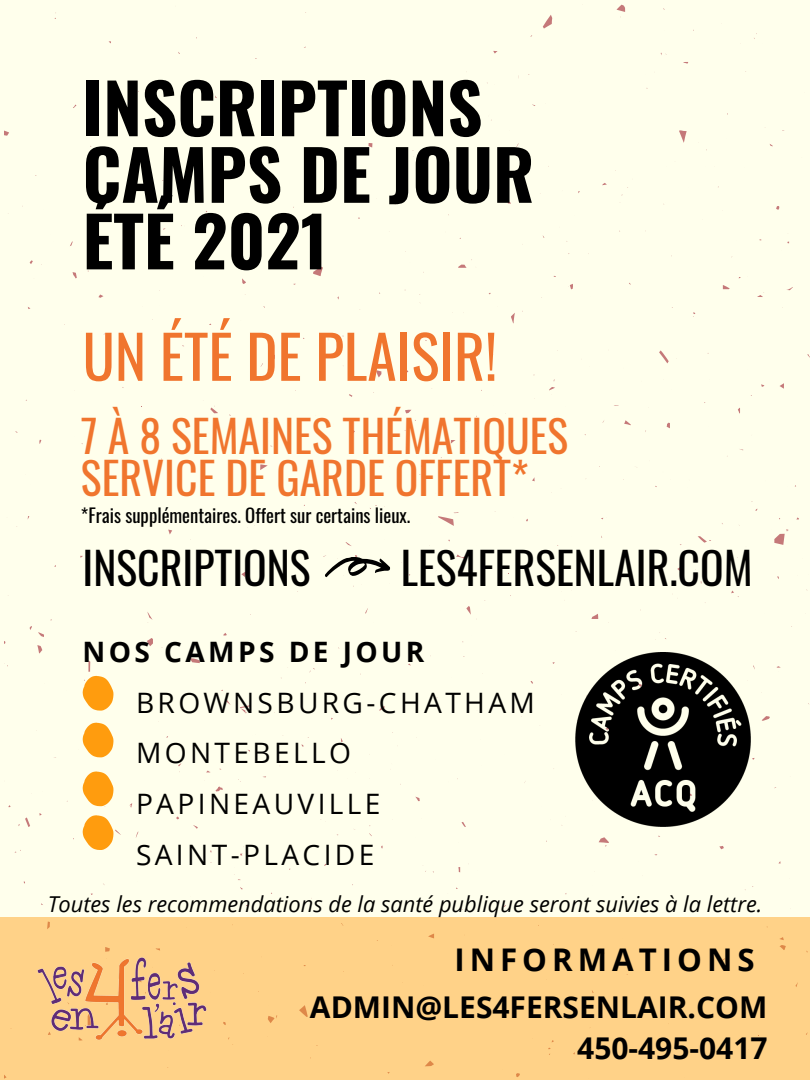
<style>
.page{position:relative;width:810px;height:1080px;background:#ffffec}
.page>*{position:absolute;margin:0;border:0;box-sizing:border-box;transform-origin:0 0}
.t1{font:700 68.75px "Oswald";color:#000}
.t2{font:59.38px "Oswald";color:#f0752e}
.t3{font:43.75px "Oswald";color:#f0752e}
.t4{font:43.75px "Oswald";color:#000}
.t5{font:700 31.25px "Open Sans";letter-spacing:.16em;color:#000}
.t6{font:700 30px "Open Sans";color:#000}
.t7{font:28.12px "Open Sans";letter-spacing:.12em;color:#000}
.t8{font:700 28.12px "Open Sans";letter-spacing:.12em;color:#000}
.t9{font:italic 21.88px "Open Sans";color:#000}
.t10{font:18.75px "Oswald";color:#000}
</style>
<div class="page">
<svg style="left:129px;top:216px;width:5px;height:9px"></svg>
<svg style="left:147px;top:638px;width:6px;height:8px"></svg>
<svg style="left:4px;top:130px;width:5px;height:6px"></svg>
<svg style="left:456px;top:555px;width:10px;height:4px"></svg>
<svg style="left:168px;top:530px;width:4px;height:5px"></svg>
<svg style="left:624px;top:420px;width:7px;height:5px"></svg>
<svg style="left:73px;top:272px;width:4px;height:6px"></svg>
<svg style="left:37px;top:645px;width:5px;height:9px"></svg>
<svg style="left:543px;top:15px;width:9px;height:14px"></svg>
<svg style="left:272px;top:355px;width:3px;height:5px"></svg>
<svg style="left:762px;top:716px;width:8px;height:5px"></svg>
<svg style="left:679px;top:130px;width:8px;height:13px"></svg>
<svg style="left:511px;top:313px;width:4px;height:11px"></svg>
<svg style="left:145px;top:89px;width:6px;height:4px"></svg>
<svg style="left:240px;top:705px;width:10px;height:8px"></svg>
<svg style="left:215px;top:786px;width:8px;height:5px"></svg>
<svg style="left:19px;top:817px;width:11px;height:10px"></svg>
<svg style="left:466px;top:606px;width:5px;height:9px"></svg>
<svg style="left:438px;top:512px;width:21px;height:14px"></svg>
<svg style="left:599px;top:837px;width:10px;height:10px"></svg>
<svg style="left:591px;top:614px;width:7px;height:5px"></svg>
<svg style="left:458px;top:264px;width:9px;height:4px"></svg>
<svg style="left:415px;top:797px;width:5px;height:4px"></svg>
<svg style="left:405px;top:410px;width:6px;height:3px"></svg>
<svg style="left:260px;top:464px;width:8px;height:6px"></svg>
<svg style="left:780px;top:383px;width:4px;height:6px"></svg>
<svg style="left:376px;top:370px;width:5px;height:7px"></svg>
<svg style="left:147px;top:612px;width:6px;height:11px"></svg>
<svg style="left:242px;top:278px;width:4px;height:6px"></svg>
<svg style="left:617px;top:5px;width:8px;height:13px"></svg>
<svg style="left:568px;top:284px;width:5px;height:5px"></svg>
<svg style="left:489px;top:349px;width:4px;height:8px"></svg>
<svg style="left:698px;top:536px;width:13px;height:7px"></svg>
<svg style="left:659px;top:350px;width:10px;height:13px"></svg>
<svg style="left:225px;top:699px;width:6px;height:6px"></svg>
<svg style="left:723px;top:277px;width:18px;height:12px"></svg>
<svg style="left:549px;top:379px;width:6px;height:12px"></svg>
<svg style="left:369px;top:143px;width:3px;height:5px"></svg>
<svg style="left:462px;top:822px;width:4px;height:5px"></svg>
<svg style="left:313px;top:266px;width:10px;height:10px"></svg>
<svg style="left:379px;top:706px;width:5px;height:5px"></svg>
<svg style="left:98px;top:294px;width:5px;height:4px"></svg>
<svg style="left:241px;top:571px;width:6px;height:6px"></svg>
<svg style="left:677px;top:566px;width:7px;height:5px"></svg>
<svg style="left:38px;top:632px;width:6px;height:5px"></svg>
<svg style="left:210px;top:405px;width:8px;height:8px"></svg>
<svg style="left:190px;top:658px;width:10px;height:5px"></svg>
<svg style="left:774px;top:529px;width:15px;height:16px"></svg>
<svg style="left:245px;top:102px;width:8px;height:4px"></svg>
<svg style="left:719px;top:846px;width:5px;height:3px"></svg>
<svg style="left:522px;top:164px;width:4px;height:9px"></svg>
<svg style="left:667px;top:423px;width:3px;height:5px"></svg>
<div style="left:0;top:917px;width:810px;height:163px;background:#ffd288"></div>
<img style="left:10px;top:947px;width:249px;height:98px">
<svg style="left:83px;top:660px;width:31px;height:51px"></svg>
<svg style="left:82px;top:723px;width:32px;height:34px"></svg>
<svg style="left:83px;top:772px;width:31px;height:35px"></svg>
<svg style="left:83px;top:815px;width:38px;height:35px"></svg>
<img style="left:576px;top:652px;width:175px;height:175px">
<svg style="left:323px;top:542px;width:67px;height:45px"></svg>
<p class="t1" style="left:83px;top:54px;width:401px">INSCRIPTIONS</p>
<p class="t1" style="left:83px;top:121px;width:453px">CAMPS DE JOUR</p>
<p class="t1" style="left:83px;top:187px;width:246px">ÉTÉ 2021</p>
<p class="t2" style="left:83px;top:310px;width:416px">UN ÉTÉ DE PLAISIR!</p>
<p class="t3" style="left:81px;top:402px;width:489px">7 À 8 SEMAINES THÉMATIQUES</p>
<p class="t3" style="left:81px;top:444px;width:449px">SERVICE DE GARDE OFFERT*</p>
<p class="t10" style="left:81px;top:500px;width:331px">*Frais supplémentaires. Offert sur certains lieux.</p>
<p class="t4" style="left:83px;top:534px;width:230px">INSCRIPTIONS</p>
<p class="t4" style="left:401px;top:534px;width:353px">LES4FERSENLAIR.COM</p>
<p class="t8" style="left:83px;top:632px;width:343px">NOS CAMPS DE JOUR</p>
<p class="t7" style="left:136px;top:683px;width:400px">BROWNSBURG-CHATHAM</p>
<p class="t7" style="left:136px;top:733px;width:217px">MONTEBELLO</p>
<p class="t7" style="left:136px;top:784px;width:246px">PAPINEAUVILLE</p>
<p class="t7" style="left:136px;top:835px;width:240px">SAINT-PLACIDE</p>
<p class="t9" style="left:48px;top:889px;width:716px">Toutes les recommendations de la santé publique seront suivies à la lettre.</p>
<p class="t5" style="left:454px;top:937px;width:302px">INFORMATIONS</p>
<p class="t6" style="left:310px;top:986px;width:459px">ADMIN@LES4FERSENLAIR.COM</p>
<p class="t6" style="left:577px;top:1027px;width:192px">450-495-0417</p>
</div>
